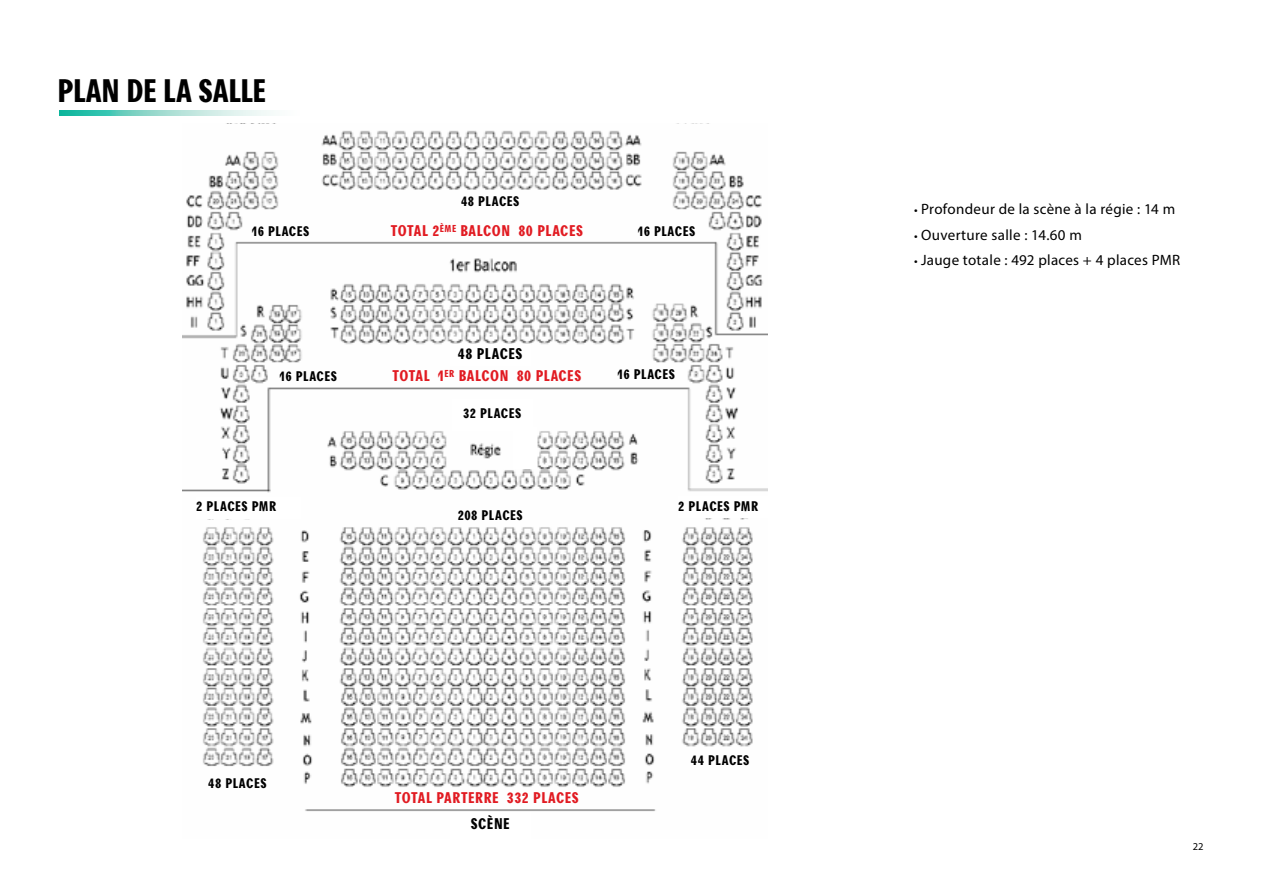
<style>
.page{position:relative;width:1263px;height:893px;background:#fff}
.page>*{position:absolute;margin:0;border:0;box-sizing:border-box;transform-origin:0 0}
.t1{font:31.5px "Agipo Bold Cond";color:#000}
.t2{font:15px "Myriad Pro";letter-spacing:.02em;color:#000}
.t3{font:15px "Agipo Bold Cond";letter-spacing:.025em;color:#e11b22}
.t4{font:15px "Agipo Bold Cond";letter-spacing:.04em;color:#000}
.t5{font:13.5px "Agipo Bold Cond";letter-spacing:.035em;color:#000}
.t6{font:10.5px "Myriad Pro";color:#000}
.s1{font-size:12.75px}
</style>
<div class="page">
<img style="left:183px;top:123px;width:584px;height:689px">
<div style="left:514px;top:427px;width:23px;height:41px;background:#fff"></div>
<div style="left:452px;top:399px;width:81px;height:32px;background:#fff"></div>
<div style="left:196px;top:497px;width:105px;height:21px;background:#fff"></div>
<div style="left:678px;top:496px;width:105px;height:22px;background:#fff"></div>
<div style="left:450px;top:344px;width:80px;height:22px;background:#fff"></div>
<svg style="left:60px;top:110px;width:211px;height:5px"></svg>
<h1 class="t1" style="left:58px;top:67px;width:156px">PLAN DE LA SALLE</h1>
<p class="t5" style="left:252px;top:221px;width:24px">16 PLACES</p>
<p class="t5" style="left:461px;top:191px;width:25px">48 PLACES</p>
<p class="t3" style="left:391px;top:219px;width:16px">TOTAL</p>
<p class="t3" style="left:432px;top:219px;width:38px">2<sup>ÈME</sup> BALCON</p>
<p class="t3" style="left:518px;top:219px;width:28px">80 PLACES</p>
<p class="t4" style="left:458px;top:342px;width:28px">48 PLACES</p>
<p class="t5" style="left:638px;top:221px;width:24px">16 PLACES</p>
<p class="t5" style="left:280px;top:366px;width:24px">16 PLACES</p>
<p class="t5" style="left:618px;top:364px;width:24px">16 PLACES</p>
<p class="t3" style="left:393px;top:364px;width:16px">TOTAL</p>
<p class="t3" style="left:438px;top:364px;width:30px">1<sup>ER</sup> BALCON</p>
<p class="t3" style="left:517px;top:364px;width:28px">80 PLACES</p>
<p class="t5" style="left:463px;top:403px;width:25px">32 PLACES</p>
<p class="t5" style="left:196px;top:496px;width:18px">2 PLACES</p>
<p class="t5" style="left:252px;top:496px;width:26px">PMR</p>
<p class="t5" style="left:678px;top:495px;width:18px">2 PLACES</p>
<p class="t5" style="left:734px;top:495px;width:26px">PMR</p>
<p class="t5" style="left:458px;top:505px;width:32px">208 PLACES</p>
<p class="t5" style="left:208px;top:773px;width:25px">48 PLACES</p>
<p class="t3" style="left:395px;top:786px;width:16px">TOTAL</p>
<p class="t3" style="left:436px;top:786px;width:9px">PARTERRE</p>
<p class="t3" style="left:507px;top:786px;width:35px">332 PLACES</p>
<p class="t4" style="left:471px;top:812px;width:40px">SCÈNE</p>
<p class="t5" style="left:691px;top:749px;width:25px">44 PLACES</p>
<p class="t2" style="left:914px;top:200px;width:262px"><span class="s1">•</span> Profondeur de la scène à la régie : 14 m</p>
<p class="t2" style="left:914px;top:225px;width:169px"><span class="s1">•</span> Ouverture salle : 14.60 m</p>
<p class="t2" style="left:914px;top:251px;width:267px"><span class="s1">•</span> Jauge totale : 492 places + 4 places PMR</p>
<p class="t6" style="left:1193px;top:840px;width:12px">22</p>
</div>
